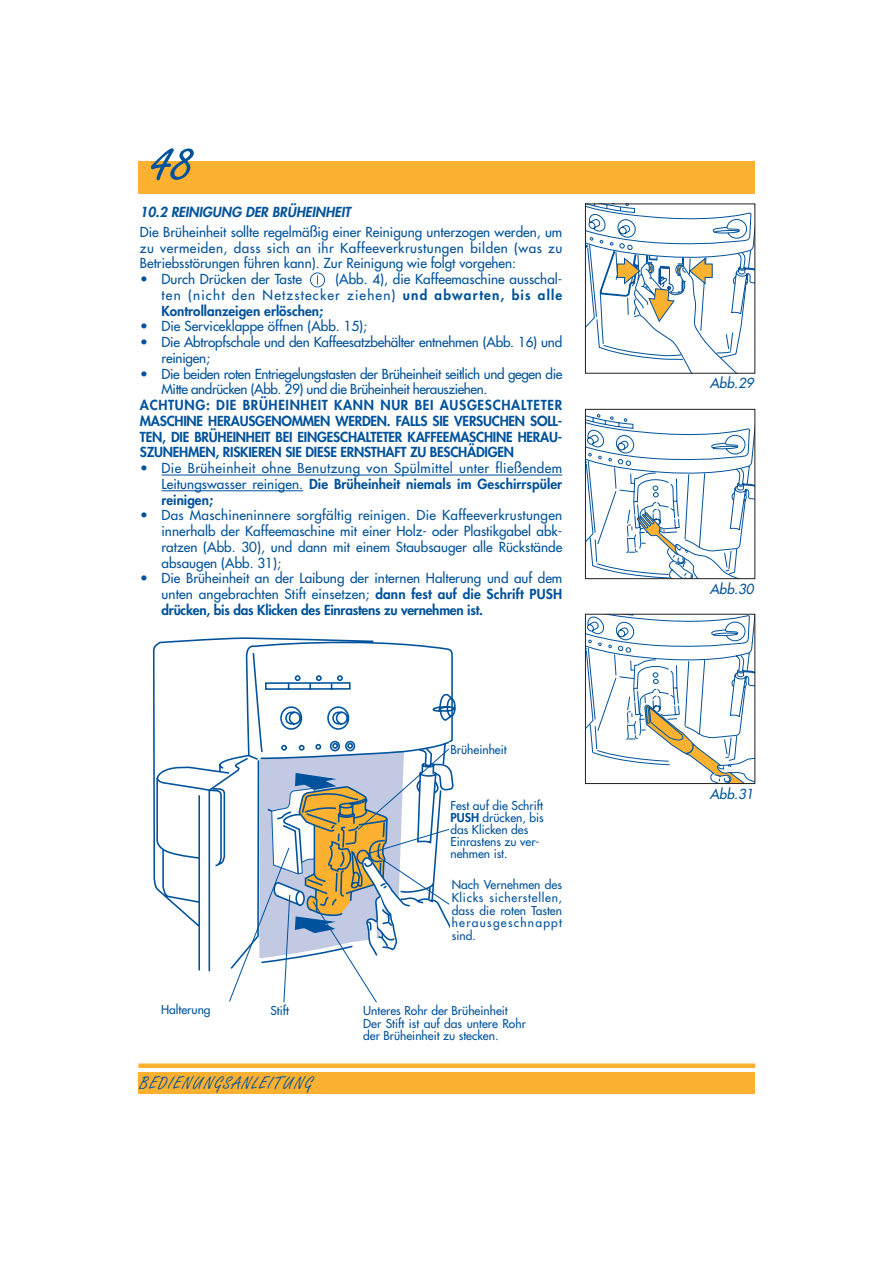
<style>
.page{position:relative;width:893px;height:1263px;background:#fff}
.page>*{position:absolute;margin:0;border:0;box-sizing:border-box;transform-origin:0 0}
.t1{font:60px "Freestyle Script";color:#00529c}
.t2{font:18px "Freestyle Script";letter-spacing:.065em;color:#00529c}
.t3{font:13.5px/15.8px "Futura";color:#00529c;text-align:justify}
.t4{font:800 13.5px/15.8px "Futura";letter-spacing:-.02em;color:#00529c;text-align:justify}
.t5{font:13.5px/15.8px "Futura";letter-spacing:-.03em;color:#00529c}
.t6{font:13.5px/15.8px "Futura";letter-spacing:-.02em;color:#00529c}
.t7{font:italic 800 13.5px "Futura";color:#00529c}
.t8{font:italic 13.5px "Futura";color:#00529c}
.t9{font:12px/12.8px "Futura";color:#00529c}
.s1{font-weight:800}
</style>
<div class="page">
<hr style="left:161px;top:475px;width:401px;height:1px;background:#00529c">
<hr style="left:161px;top:490px;width:96px;height:1px;background:#00529c">
<hr style="left:257px;top:490px;width:46px;height:1px;background:#00529c">
<div style="left:138px;top:161px;width:617px;height:33px;background:#fcb131"></div>
<hr style="left:138px;top:1064px;width:617px;height:4px;background:#fcb131">
<div style="left:138px;top:1072px;width:617px;height:21px;background:#fcb131"></div>
<svg style="left:153px;top:637px;width:300px;height:334px"></svg>
<svg style="left:207px;top:674px;width:21px;height:219px"></svg>
<svg style="left:587px;top:206px;width:166px;height:166px"></svg>
<div style="left:585px;top:204px;width:170px;height:170px;border:1px solid #231f20"></div>
<svg style="left:587px;top:414px;width:166px;height:163px"></svg>
<div style="left:585px;top:409px;width:170px;height:170px;border:1px solid #231f20"></div>
<svg style="left:587px;top:616px;width:166px;height:166px"></svg>
<div style="left:585px;top:614px;width:170px;height:170px;border:1px solid #231f20"></div>
<svg style="left:310px;top:272px;width:15px;height:15px"></svg>
<svg style="left:228px;top:674px;width:227px;height:329px"></svg>
<h1 class="t1" style="left:150px;top:142px;width:43px">48</h1>
<p class="t7" style="left:140px;top:205px;width:212px">10.2 REINIGUNG DER BRÜHEINHEIT</p>
<p class="t3" style="left:140px;top:225px;width:424px">Die Brüheinheit sollte regelmäßig einer Reinigung unterzogen werden, um zu vermeiden, dass sich an ihr Kaffeeverkrustungen bilden (was zu Betriebsstörungen führen kann). Zur Reinigung wie folgt vorgehen:</p>
<p class="t3" style="left:140px;top:272px;width:163px">• Durch Drücken der Taste</p>
<p class="t3" style="left:161px;top:272px;width:402px;text-indent:174px">(Abb. 4), die Kaffeemaschine ausschal&shy;ten (nicht den Netzstecker ziehen) <span class="s1">und abwarten, bis alle Kontrollanzeigen erlöschen;</span></p>
<p class="t3" style="left:140px;top:319px;width:228px">• Die Serviceklappe öffnen (Abb. 15);</p>
<p class="t6" style="left:161px;top:335px;width:402px;text-indent:-21px">• Die Abtropfschale und den Kaffeesatzbehälter entnehmen (Abb. 16) und reinigen;</p>
<p class="t5" style="left:161px;top:367px;width:402px;text-indent:-21px">• Die beiden roten Entriegelungstasten der Brüheinheit seitlich und gegen die<br>Mitte andrücken (Abb. 29) und die Brüheinheit herausziehen.</p>
<p class="t4" style="left:140px;top:398px;width:424px">ACHTUNG: DIE BRÜHEINHEIT KANN NUR BEI AUSGESCHALTETER MASCHINE HERAUSGENOMMEN WERDEN. FALLS SIE VERSUCHEN SOLL-TEN, DIE BRÜHEINHEIT BEI EINGESCHALTETER KAFFEEMASCHINE HERAU-SZUNEHMEN, RISKIEREN SIE DIESE ERNSTHAFT ZU BESCHÄDIGEN</p>
<p class="t3" style="left:161px;top:461px;width:402px;text-indent:-21px">• Die Brüheinheit ohne Benutzung von Spülmittel unter fließendem Leitungswasser reinigen. <span class="s1">Die Brüheinheit niemals im Geschirrspüler reinigen;</span></p>
<p class="t3" style="left:161px;top:508px;width:402px;text-indent:-21px">• Das Maschineninnere sorgfältig reinigen. Die Kaffeeverkrustungen innerhalb der Kaffeemaschine mit einer Holz- oder Plastikgabel abk&shy;ratzen (Abb. 30), und dann mit einem Staubsauger alle Rückstände absaugen (Abb. 31);</p>
<p class="t3" style="left:161px;top:571px;width:402px;text-indent:-21px">• Die Brüheinheit an der Laibung der internen Halterung und auf dem unten angebrachten Stift einsetzen; <span class="s1">dann fest auf die Schrift PUSH drücken, bis das Klicken des Einrastens zu vernehmen ist.</span></p>
<p class="t9" style="left:450px;top:744px;width:58px">Brüheinheit</p>
<p class="t9" style="left:161px;top:1004px;width:51px">Halterung</p>
<p class="t9" style="left:270px;top:1005px;width:20px">Stift</p>
<h2 class="t2" style="left:140px;top:1077px;width:174px">BEDIENUNGSANLEITUNG</h2>
<p class="t9" style="left:450px;top:800px;width:95px;line-height:12px">Fest auf die Schrift<br><span class="s1">PUSH</span> drücken, bis das Klicken des<br>Einrastens zu ver&shy;nehmen ist.</p>
<p class="t9" style="left:451px;top:879px;width:112px;text-align:justify">Nach Vernehmen des Klicks sicherstellen, dass die roten Tasten herausgeschnappt sind.</p>
<p class="t9" style="left:363px;top:1005px;width:164px">Unteres Rohr der Brüheinheit<br>Der Stift ist auf das untere Rohr der Brüheinheit zu stecken.</p>
<p class="t8" style="left:709px;top:377px;width:46px">Abb.29</p>
<p class="t8" style="left:709px;top:582px;width:46px">Abb.30</p>
<p class="t8" style="left:709px;top:787px;width:46px">Abb.31</p>
</div>
